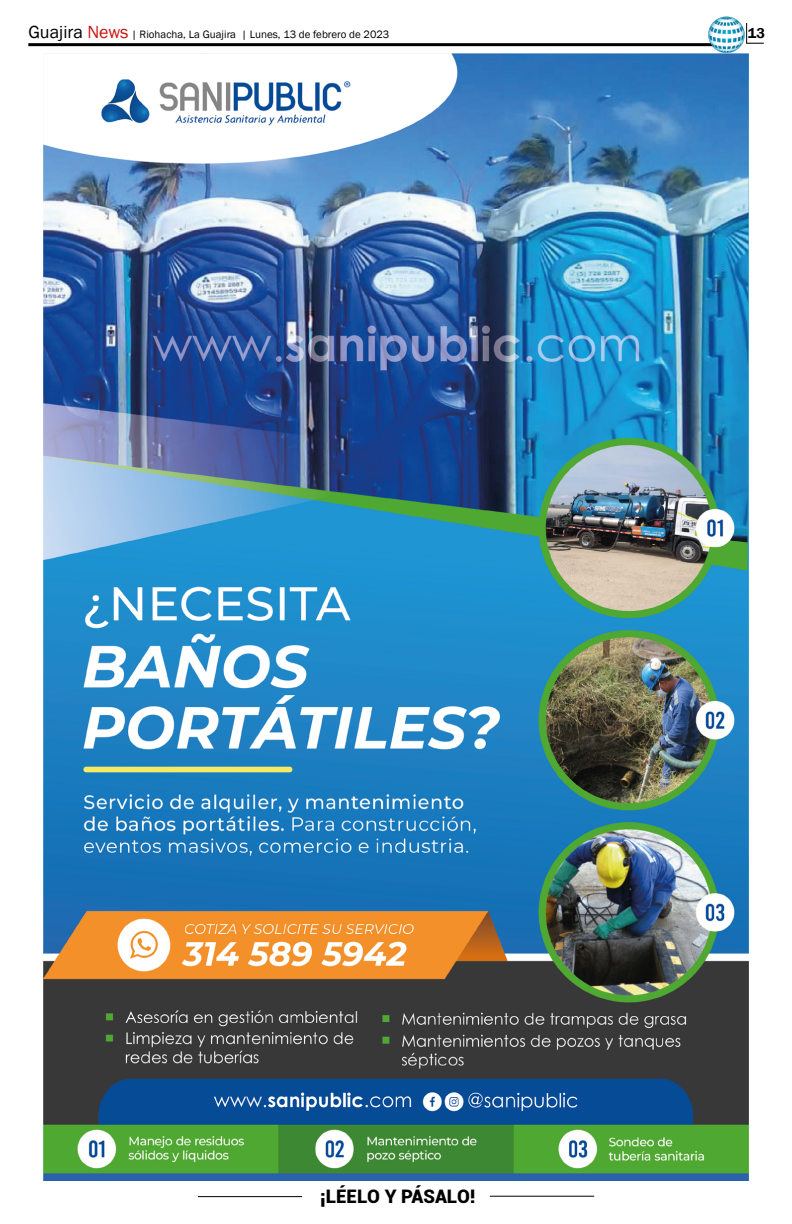
<style>
.page{position:relative;width:792px;height:1224px;background:#fff}
.page>*{position:absolute;margin:0;border:0;box-sizing:border-box;transform-origin:0 0}
.t1{font:900 18.7px "Roboto";color:#000}
.t2{font:600 14.7px "Franklin Gothic";color:#000}
.t3{font:11px "Franklin Gothic";color:#000}
.s1{font-size:18px}
.s2{font-size:18px;color:#c91311}
</style>
<div class="page">
<hr style="left:198px;top:1196px;width:104px;height:1px;background:#000">
<hr style="left:490px;top:1196px;width:104px;height:1px;background:#000">
<hr style="left:28px;top:43px;width:688px;height:3px;background:#000">
<img style="left:708px;top:16px;width:37px;height:37px">
<svg style="left:746px;top:23px;width:18px;height:21px"></svg>
<img style="left:44px;top:53px;width:704px;height:1127px">
<p class="t3" style="left:28px;top:28px;width:363px"><span class="s1">Guajira</span> <span class="s2">News</span> | Riohacha, La Guajira | Lunes, 13 de febrero de 2023</p>
<h2 class="t2" style="left:748px;top:24px;width:19px">13</h2>
<h1 class="t1" style="left:320px;top:1183px;width:157px">¡LÉELO Y PÁSALO!</h1>
</div>
